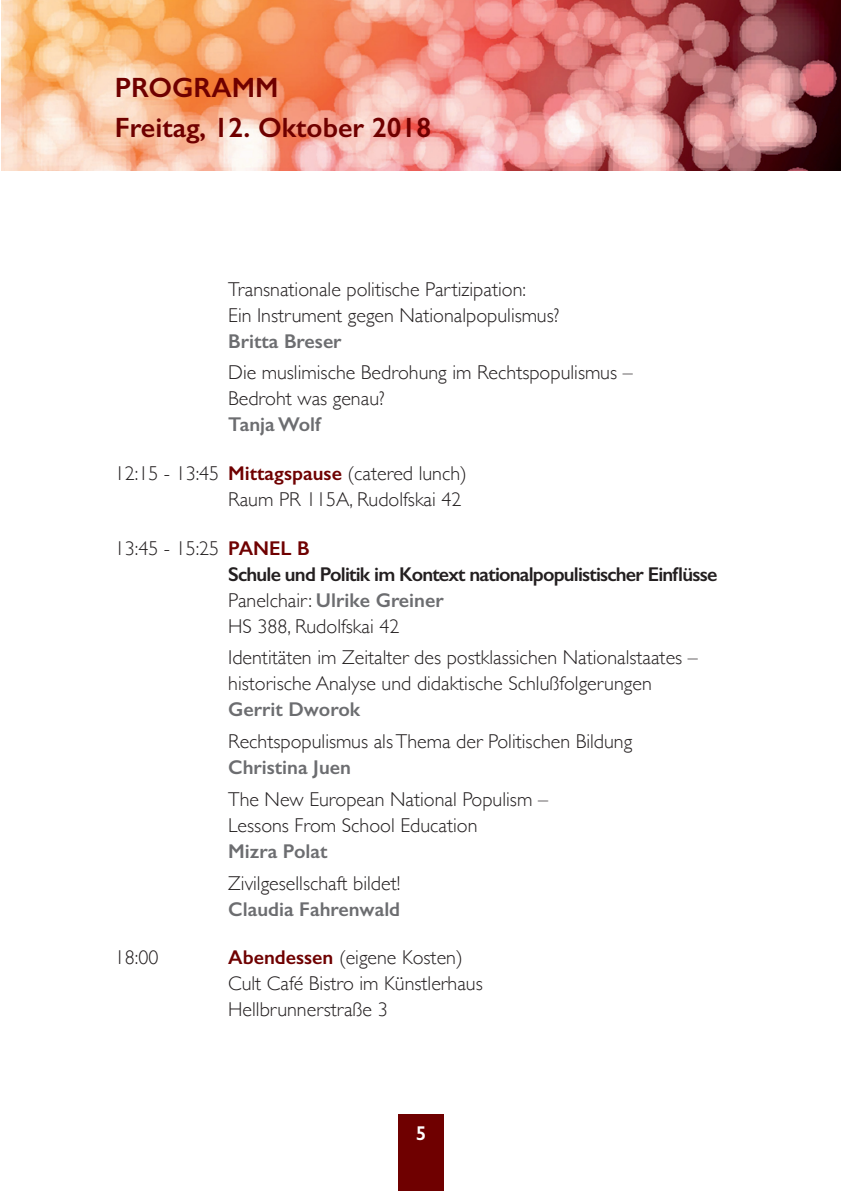
<style>
.page{position:relative;width:842px;height:1191px;background:#fff}
.page>*{position:absolute;margin:0;border:0;box-sizing:border-box;transform-origin:0 0}
.t1{font:600 28px/39.6px "Gill Sans";color:#6f0000}
.t2{font:300 20px/26px "Gill Sans";color:#231f20}
.t3{font:600 20px/26px "Gill Sans";letter-spacing:-.04em;color:#231f20}
.t4{font:600 20px "Gill Sans";color:#6c6d70}
.t5{font:600 20px "Gill Sans";color:#fff}
.s1{font-weight:600;color:#6f0000}
.s2{font-weight:300}
.s3{color:#6f0000}
.s4{color:#6c6d70}
</style>
<div class="page">
<img style="left:1px;top:0;width:839px;height:170px">
<div style="left:398px;top:1114px;width:46px;height:77px;background:#6f0000"></div>
<h1 class="t1" style="left:115px;top:67px;width:318px">PROGRAMM<br>Freitag, 12. Oktober 2018</h1>
<p class="t2" style="left:228px;top:276px;width:333px">Transnationale politische Partizipation:<br>Ein Instrument gegen Nationalpopulismus?</p>
<p class="t4" style="left:228px;top:329px;width:115px">Britta Breser</p>
<p class="t2" style="left:228px;top:360px;width:406px">Die muslimische Bedrohung im Rechtspopulismus –<br>Bedroht was genau?</p>
<p class="t4" style="left:228px;top:412px;width:94px">Tanja Wolf</p>
<p class="t2" style="left:115px;top:460px;width:354px;text-align:right">12:15 - 13:45 <span class="s1">Mittagspause</span> (catered lunch)<br>Raum PR 115A, Rudolfskai 42</p>
<p class="t3" style="left:228px;top:535px;width:491px;text-indent:-113px"><span class="s2">13:45 - 15:25</span> <span class="s3">PANEL B<br></span>Schule und Politik im Kontext nationalpopulistischer Einflüsse <span class="s2">Panelchair:</span> <span class="s4">Ulrike Greiner<br></span><span class="s2">HS 388, Rudolfskai 42</span></p>
<p class="t2" style="left:228px;top:645px;width:471px">Identitäten im Zeitalter des postklassichen Nationalstaates – historische Analyse und didaktische Schlußfolgerungen</p>
<p class="t4" style="left:228px;top:697px;width:133px">Gerrit Dworok</p>
<p class="t2" style="left:228px;top:728px;width:405px">Rechtspopulismus als Thema der Politischen Bildung</p>
<p class="t4" style="left:228px;top:755px;width:124px">Christina Juen</p>
<p class="t2" style="left:228px;top:786px;width:321px">The New European National Populism –<br>Lessons From School Education</p>
<p class="t4" style="left:228px;top:839px;width:101px">Mizra Polat</p>
<p class="t2" style="left:228px;top:870px;width:174px">Zivilgesellschaft bildet!</p>
<p class="t4" style="left:228px;top:896px;width:174px">Claudia Fahrenwald</p>
<p class="t2" style="left:115px;top:944px;width:45px">18:00</p>
<p class="t2" style="left:228px;top:944px;width:256px"><span class="s1">Abendessen</span> (eigene Kosten)<br>Cult Café Bistro im Künstlerhaus<br>Hellbrunnerstraße 3</p>
<p class="t5" style="left:416px;top:1121px;width:12px">5</p>
</div>
